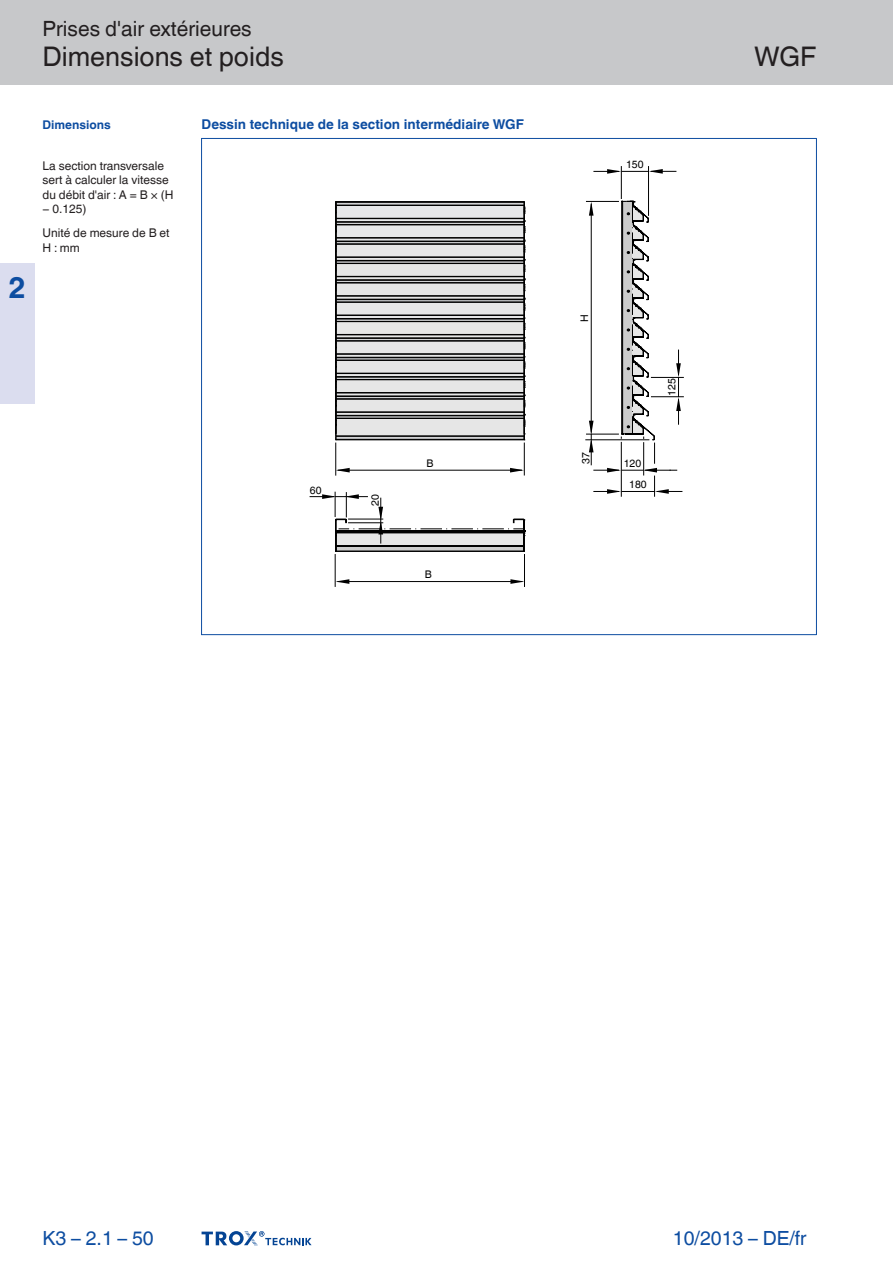
<style>
.page{position:relative;width:893px;height:1263px;background:#fff}
.page>*{position:absolute;margin:0;border:0;box-sizing:border-box;transform-origin:0 0}
.t1{font:700 30px "TROX Helvetica";color:#0d4da1}
.t2{font:27px "TROX Helvetica";color:#231f20}
.t3{font:21px "TROX Helvetica";color:#231f20}
.t4{font:19.5px "TROX Helvetica";color:#0d4da1}
.t5{font:700 13.5px "TROX Helvetica";color:#0d4da1}
.t6{font:12px/14.4px "TROX Helvetica";color:#231f20}
.t7{font:700 12px "TROX Helvetica";color:#0d4da1}
.t8{font:10.5px/21.3px "TROX Helvetica";color:#000;text-align:center}
</style>
<div class="page">
<div style="left:0;top:0;width:893px;height:85px;background:#c7c8ca"></div>
<div style="left:0;top:264px;width:34px;height:140px;background:#dbddef"></div>
<hr style="left:336px;top:202px;width:188px;height:3px;background:#d1d2d4">
<div style="left:336px;top:205px;width:188px;height:17px;background:#e6e7e9"></div>
<div style="left:336px;top:225px;width:189px;height:16px;background:#e6e7e9"></div>
<hr style="left:336px;top:221px;width:189px;height:4px;background:#d1d2d4">
<hr style="left:336px;top:241px;width:188px;height:3px;background:#d1d2d4">
<svg style="left:337px;top:261px;width:186px;height:2px"></svg>
<hr style="left:336px;top:280px;width:188px;height:3px;background:#d1d2d4">
<svg style="left:337px;top:300px;width:186px;height:2px"></svg>
<hr style="left:336px;top:319px;width:189px;height:2px;background:#d1d2d4">
<hr style="left:336px;top:338px;width:188px;height:3px;background:#d1d2d4">
<hr style="left:336px;top:358px;width:188px;height:2px;background:#d1d2d4">
<hr style="left:336px;top:377px;width:189px;height:3px;background:#d1d2d4">
<hr style="left:336px;top:396px;width:189px;height:3px;background:#d1d2d4">
<hr style="left:336px;top:416px;width:189px;height:2px;background:#d1d2d4">
<hr style="left:336px;top:437px;width:189px;height:2px;background:#d1d2d4">
<div style="left:336px;top:244px;width:188px;height:17px;background:#e6e6e6"></div>
<div style="left:336px;top:263px;width:189px;height:17px;background:#e6e6e6"></div>
<div style="left:336px;top:283px;width:189px;height:17px;background:#e6e6e6"></div>
<div style="left:336px;top:302px;width:189px;height:17px;background:#e6e6e6"></div>
<div style="left:336px;top:322px;width:189px;height:16px;background:#e6e6e6"></div>
<div style="left:336px;top:341px;width:189px;height:16px;background:#e6e6e6"></div>
<div style="left:336px;top:361px;width:189px;height:16px;background:#e6e6e6"></div>
<div style="left:336px;top:380px;width:189px;height:16px;background:#e6e6e6"></div>
<div style="left:336px;top:399px;width:189px;height:16px;background:#e6e6e6"></div>
<div style="left:336px;top:418px;width:189px;height:18px;background:#e6e6e6"></div>
<div style="left:335px;top:280px;width:190px;height:1px;border:1px solid #000"></div>
<hr style="left:336px;top:279px;width:188px;height:1px;background:#000">
<hr style="left:336px;top:263px;width:188px;height:1px;background:#000">
<hr style="left:336px;top:276px;width:188px;height:1px;background:#000">
<hr style="left:336px;top:260px;width:188px;height:1px;background:#000">
<hr style="left:336px;top:244px;width:188px;height:1px;background:#000">
<hr style="left:336px;top:256px;width:188px;height:2px;background:#000">
<hr style="left:336px;top:243px;width:188px;height:1px;background:#000">
<hr style="left:336px;top:224px;width:188px;height:1px;background:#000">
<hr style="left:336px;top:241px;width:188px;height:1px;background:#000">
<hr style="left:336px;top:237px;width:188px;height:1px;background:#000">
<hr style="left:336px;top:205px;width:188px;height:1px;background:#000">
<hr style="left:336px;top:202px;width:188px;height:1px;background:#000">
<hr style="left:336px;top:218px;width:188px;height:1px;background:#000">
<hr style="left:336px;top:221px;width:188px;height:1px;background:#000">
<hr style="left:336px;top:222px;width:188px;height:1px;background:#000">
<hr style="left:336px;top:201px;width:188px;height:1px;background:#000">
<hr style="left:336px;top:318px;width:188px;height:1px;background:#000">
<hr style="left:336px;top:315px;width:188px;height:1px;background:#000">
<hr style="left:336px;top:302px;width:188px;height:1px;background:#000">
<hr style="left:336px;top:282px;width:188px;height:1px;background:#000">
<hr style="left:336px;top:299px;width:188px;height:1px;background:#000">
<hr style="left:336px;top:295px;width:188px;height:2px;background:#000">
<hr style="left:336px;top:360px;width:188px;height:1px;background:#000">
<hr style="left:336px;top:376px;width:188px;height:2px;background:#000">
<hr style="left:336px;top:373px;width:188px;height:1px;background:#000">
<hr style="left:336px;top:436px;width:188px;height:1px;background:#000">
<hr style="left:336px;top:418px;width:188px;height:1px;background:#000">
<hr style="left:336px;top:435px;width:188px;height:1px;background:#000">
<div style="left:335px;top:439px;width:190px;height:1px;border:1px solid #000"></div>
<hr style="left:336px;top:398px;width:188px;height:2px;background:#000">
<hr style="left:336px;top:411px;width:188px;height:1px;background:#000">
<hr style="left:336px;top:412px;width:188px;height:1px;background:#000">
<hr style="left:336px;top:415px;width:188px;height:1px;background:#000">
<hr style="left:336px;top:392px;width:188px;height:1px;background:#000">
<hr style="left:336px;top:395px;width:188px;height:2px;background:#000">
<hr style="left:336px;top:379px;width:188px;height:1px;background:#000">
<hr style="left:336px;top:353px;width:188px;height:1px;background:#000">
<hr style="left:336px;top:354px;width:188px;height:1px;background:#000">
<hr style="left:336px;top:357px;width:188px;height:1px;background:#000">
<hr style="left:336px;top:340px;width:188px;height:1px;background:#000">
<hr style="left:336px;top:321px;width:188px;height:1px;background:#000">
<hr style="left:336px;top:337px;width:188px;height:1px;background:#000">
<hr style="left:336px;top:338px;width:188px;height:1px;background:#000">
<hr style="left:336px;top:334px;width:188px;height:1px;background:#000">
<svg style="left:335px;top:201px;width:2px;height:239px"></svg>
<svg style="left:523px;top:201px;width:3px;height:239px"></svg>
<hr style="left:335px;top:442px;width:1px;height:34px;background:#000">
<hr style="left:338px;top:470px;width:184px;height:1px;background:#000">
<svg style="left:336px;top:468px;width:14px;height:4px"></svg>
<svg style="left:510px;top:468px;width:14px;height:4px"></svg>
<hr style="left:524px;top:442px;width:1px;height:33px;background:#000">
<hr style="left:621px;top:166px;width:1px;height:33px;background:#000">
<hr style="left:648px;top:166px;width:1px;height:50px;background:#000">
<svg style="left:593px;top:169px;width:83px;height:5px"></svg>
<hr style="left:586px;top:434px;width:33px;height:1px;background:#000">
<hr style="left:585px;top:439px;width:64px;height:1px;background:#000">
<hr style="left:586px;top:201px;width:33px;height:1px;background:#000">
<hr style="left:651px;top:377px;width:33px;height:1px;background:#000">
<hr style="left:651px;top:396px;width:33px;height:1px;background:#000">
<hr style="left:335px;top:554px;width:1px;height:33px;background:#000">
<hr style="left:337px;top:581px;width:185px;height:1px;background:#000">
<svg style="left:335px;top:579px;width:14px;height:5px"></svg>
<svg style="left:510px;top:579px;width:14px;height:5px"></svg>
<hr style="left:524px;top:554px;width:1px;height:33px;background:#000">
<svg style="left:589px;top:200px;width:93px;height:297px"></svg>
<svg style="left:310px;top:492px;width:215px;height:60px"></svg>
<hr style="left:201px;top:138px;width:1px;height:497px;background:#0d4da1">
<hr style="left:816px;top:138px;width:1px;height:497px;background:#0d4da1">
<hr style="left:201px;top:138px;width:615px;height:1px;background:#0d4da1">
<hr style="left:201px;top:634px;width:615px;height:1px;background:#0d4da1">
<svg style="left:202px;top:1231px;width:110px;height:15px"></svg>
<h1 class="t1" style="left:8px;top:270px;width:19px">2</h1>
<h3 class="t3" style="left:43px;top:17px;width:211px">Prises d'air extérieures</h3>
<h2 class="t2" style="left:43px;top:41px;width:243px">Dimensions et poids</h2>
<h2 class="t2" style="left:754px;top:41px;width:64px">WGF</h2>
<p class="t7" style="left:43px;top:117px;width:70px">Dimensions</p>
<p class="t6" style="left:43px;top:159px;width:132px">La section transversale sert à calculer la vitesse du débit d'air : A = B × (H − 0.125)</p>
<p class="t6" style="left:43px;top:226px;width:129px">Unité de mesure de B et<br>H : mm</p>
<p class="t5" style="left:202px;top:116px;width:324px">Dessin technique de la section intermédiaire WGF</p>
<p class="t8" style="left:626px;top:154px;width:19px">150</p>
<p class="t8" style="left:574px;top:322px;width:9px;rotate:-90deg">H</p>
<p class="t8" style="left:310px;top:480px;width:13px">60</p>
<p class="t8" style="left:365px;top:506px;width:13px;rotate:-90deg">20</p>
<p class="t8" style="left:661px;top:396px;width:19px;rotate:-90deg">125</p>
<p class="t8" style="left:575px;top:464px;width:13px;rotate:-90deg">37</p>
<p class="t8" style="left:426px;top:453px;width:9px">B</p>
<p class="t8" style="left:624px;top:453px;width:25px">120<br>180</p>
<p class="t8" style="left:425px;top:564px;width:9px">B</p>
<h3 class="t4" style="left:43px;top:1227px;width:113px">K3 – 2.1 – 50</h3>
<h3 class="t4" style="left:673px;top:1227px;width:135px">10/2013 – DE/fr</h3>
</div>
